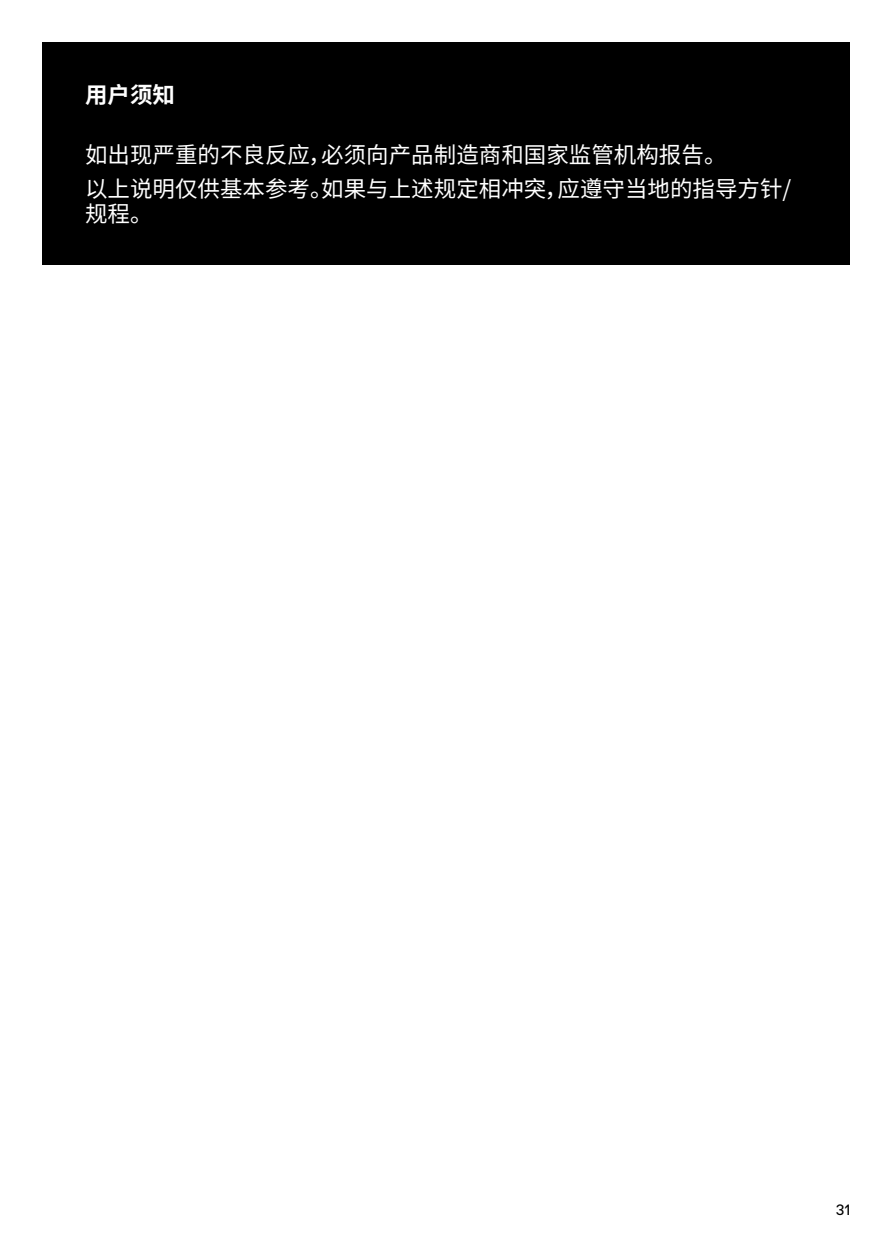
<style>
.page{position:relative;width:893px;height:1259px;background:#fff}
.page>*{position:absolute;margin:0;border:0;box-sizing:border-box;transform-origin:0 0}
.t1{font:22.5px/33.9px "Noto Sans SC";color:#fff}
.t2{font:700 22.5px "Noto Sans SC";color:#fff}
.t3{font:15px "ABC Favorit";color:#000}
</style>
<div class="page">
<div style="left:43px;top:43px;width:807px;height:222px;background:#000"></div>
<p class="t2" style="left:85px;top:82px;width:91px">用户须知</p>
<p class="t1" style="left:85px;top:138px;width:708px">如出现严重的不良反应，必须向产品制造商和国家监管机构报告。<br>以上说明仅供基本参考。如果与上述规定相冲突，应遵守当地的指导方针/</p>
<p class="t1" style="left:85px;top:197px;width:69px">规程。</p>
<p class="t3" style="left:836px;top:1201px;width:16px">31</p>
</div>
